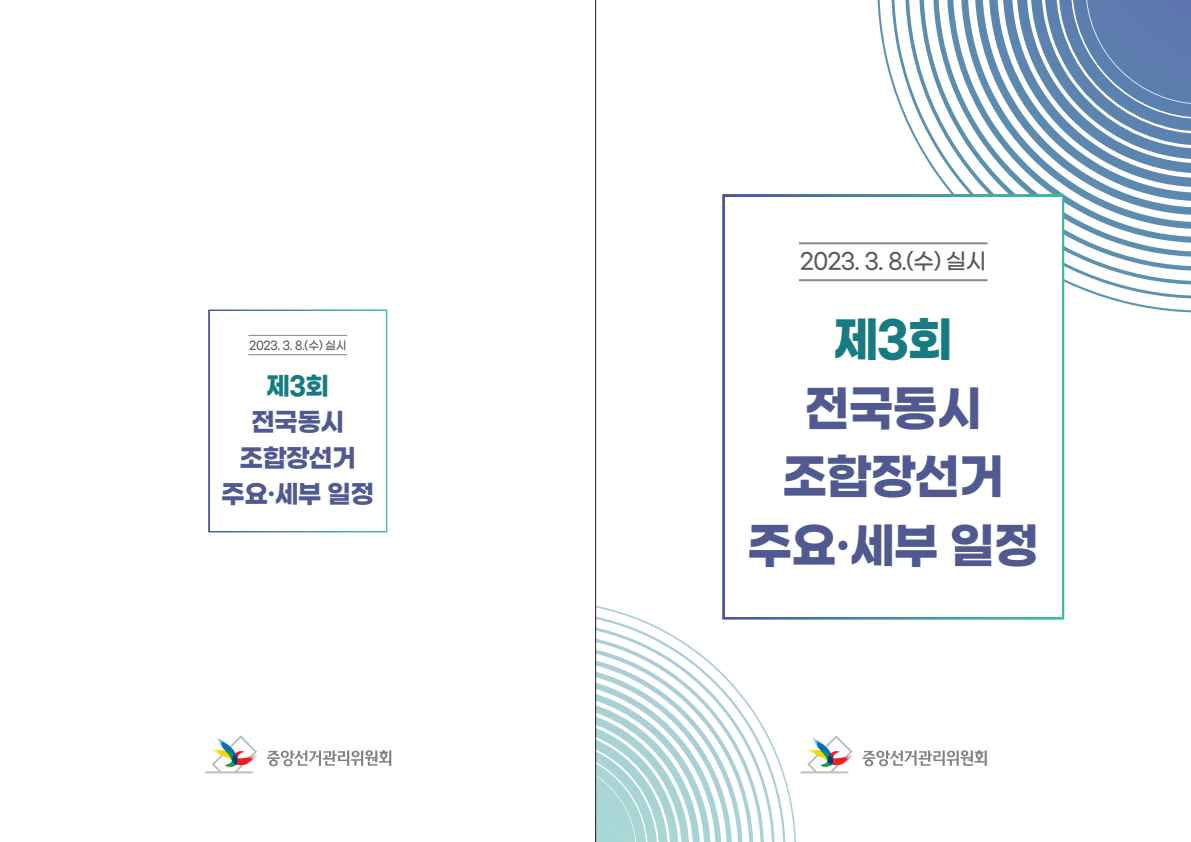
<style>
.page{position:relative;width:1191px;height:842px;background:#fff}
.page>*{position:absolute;margin:0;border:0;box-sizing:border-box;transform-origin:0 0}
.모의-_medium{font:700 48.9px "Gmarket Sans";letter-spacing:-.03em;color:#505a91}
.모의-_medium-2{font:700 48.9px "Gmarket Sans";color:#167c81}
.모의-_medium-3{font:700 25.6px "Gmarket Sans";letter-spacing:-.03em;color:#505a91}
.모의-_medium-4{font:700 25.6px "Gmarket Sans";color:#167c81}
.모의-_medium-5{font:500 22.1px "Gmarket Sans";letter-spacing:-.03em;color:#57585a}
.모의-_medium-6{font:500 11.6px "Gmarket Sans";letter-spacing:-.03em;color:#57585a}
</style>
<div class="page">
<svg style="left:877px;top:0;width:314px;height:313px"></svg>
<svg style="left:596px;top:601px;width:200px;height:241px"></svg>
<svg style="left:267px;top:750px;width:124px;height:16px"></svg>
<svg style="left:205px;top:735px;width:52px;height:38px"></svg>
<svg style="left:862px;top:750px;width:124px;height:16px"></svg>
<svg style="left:800px;top:735px;width:53px;height:38px"></svg>
<div style="left:722px;top:194px;width:342px;height:426px;background:#fff;border:6px solid #fff"></div>
<hr style="left:799px;top:279px;width:188px;height:2px;background:#86888b">
<hr style="left:799px;top:242px;width:188px;height:2px;background:#86888b">
<div style="left:208px;top:310px;width:179px;height:222px;background:#fff;border:3px solid #fff"></div>
<hr style="left:248px;top:354px;width:99px;height:1px;background:#86888b">
<hr style="left:248px;top:335px;width:99px;height:1px;background:#86888b">
<hr style="left:595px;top:0;width:1px;height:842px;background:#231f20">
<p class="모의-_medium-6" style="left:249px;top:339px;width:99px">2023. 3. 8.(수) 실시</p>
<p class="모의-_medium-4" style="left:266px;top:372px;width:64px">제3회</p>
<p class="모의-_medium-3" style="left:251px;top:408px;width:95px">전국동시</p>
<p class="모의-_medium-3" style="left:239px;top:443px;width:118px">조합장선거</p>
<p class="모의-_medium-3" style="left:221px;top:479px;width:154px">주요·세부 일정</p>
<p class="모의-_medium-5" style="left:800px;top:250px;width:188px">2023. 3. 8.(수) 실시</p>
<p class="모의-_medium-2" style="left:833px;top:313px;width:122px">제3회</p>
<p class="모의-_medium" style="left:804px;top:381px;width:180px">전국동시</p>
<p class="모의-_medium" style="left:782px;top:450px;width:224px">조합장선거</p>
<p class="모의-_medium" style="left:747px;top:518px;width:294px">주요·세부 일정</p>
</div>
